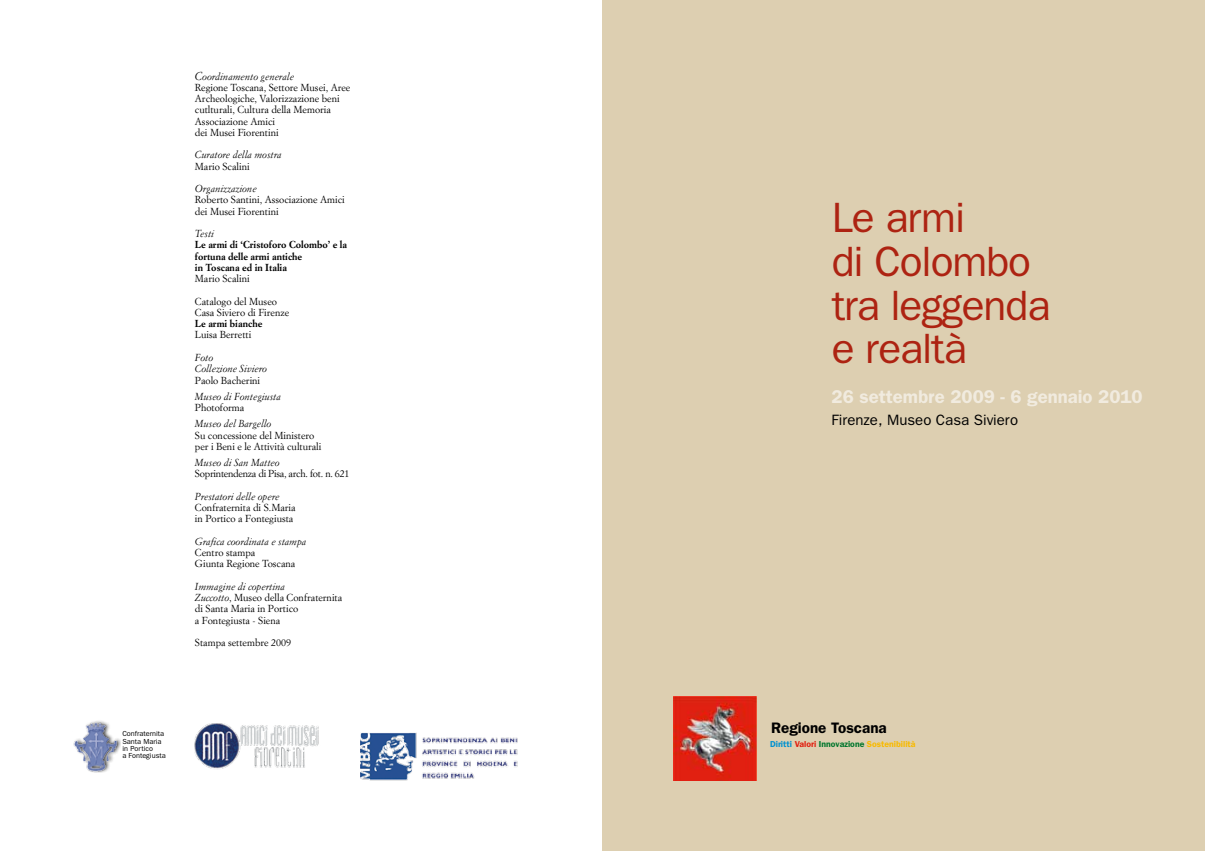
<style>
.page{position:relative;width:1205px;height:851px;background:#fff}
.page>*{position:absolute;margin:0;border:0;box-sizing:border-box;transform-origin:0 0}
.t1{font:42.5px/43.8px "Franklin Gothic";letter-spacing:-.025em;color:#ad2312}
.t2{font:600 18.62px "Franklin Gothic";color:#f1ebdf}
.t3{font:600 15.25px "Franklin Gothic";color:#000}
.t4{font:15px "Franklin Gothic";color:#000}
.t5{font:10px/11.2px "Simoncini Garamond";color:#000}
.t6{font:italic 10px/11.2px "Simoncini Garamond";color:#000}
.t7{font:700 10px/11.2px "Simoncini Garamond";color:#000}
.t8{font:10px "Simoncini Garamond";letter-spacing:-.025em;color:#000}
.t9{font:600 8.62px "Franklin Gothic";color:#f8ba00}
.t10{font:7.38px/7.4px "Franklin Gothic";color:#000}
.s1{font-style:italic;font-size:11.25px}
.s2{font-style:italic}
.s3{color:#0091d0}
.s4{color:#e12010}
.s5{color:#00762c}
</style>
<div class="page">
<div style="left:602px;top:0;width:603px;height:850px;background:#ddcfb1"></div>
<img style="left:673px;top:696px;width:84px;height:84px">
<img style="left:195px;top:723px;width:124px;height:46px">
<img style="left:360px;top:732px;width:158px;height:48px">
<img style="left:73px;top:721px;width:46px;height:52px">
<p class="t5" style="left:195px;top:70px;width:157px"><span class="s1">C</span><span class="s2">oordinamento generale<br></span>Regione Toscana, Settore Musei, Aree<br>Archeologiche, Valorizzazione beni cutlturali, Cultura della Memoria<br>Associazione Amici<br>dei Musei Fiorentini</p>
<p class="t6" style="left:195px;top:149px;width:88px">Curatore della mostra</p>
<p class="t5" style="left:195px;top:160px;width:56px">Mario Scalini</p>
<p class="t6" style="left:195px;top:183px;width:63px">Organizzazione</p>
<p class="t5" style="left:195px;top:194px;width:151px">Roberto Santini, Associazione Amici dei Musei Fiorentini</p>
<p class="t6" style="left:195px;top:228px;width:21px">Testi</p>
<p class="t7" style="left:195px;top:239px;width:154px">Le armi di ‘Cristoforo Colombo’ e la fortuna delle armi antiche<br>in Toscana ed in Italia</p>
<p class="t5" style="left:195px;top:273px;width:56px">Mario Scalini</p>
<p class="t5" style="left:195px;top:295px;width:96px">Catalogo del Museo<br>Casa Siviero di Firenze</p>
<p class="t7" style="left:195px;top:318px;width:69px">Le armi bianche</p>
<p class="t5" style="left:195px;top:329px;width:58px">Luisa Berretti</p>
<p class="t6" style="left:195px;top:352px;width:74px">Foto<br>Collezione Siviero</p>
<p class="t5" style="left:195px;top:374px;width:67px">Paolo Bacherini</p>
<p class="t6" style="left:195px;top:390px;width:87px">Museo di Fontegiusta</p>
<p class="t5" style="left:195px;top:401px;width:51px">Photoforma</p>
<p class="t6" style="left:195px;top:418px;width:78px">Museo del Bargello</p>
<p class="t5" style="left:195px;top:429px;width:128px">Su concessione del Ministero per i Beni e le Attività culturali</p>
<p class="t6" style="left:195px;top:457px;width:86px">Museo di San Matteo</p>
<p class="t8" style="left:195px;top:467px;width:156px">Soprintendenza di Pisa, arch. fot. n. 621</p>
<p class="t6" style="left:195px;top:490px;width:86px">Prestatori delle opere</p>
<p class="t5" style="left:195px;top:501px;width:102px">Confraternita di S.Maria in Portico a Fontegiusta</p>
<p class="t6" style="left:195px;top:535px;width:113px">Grafica coordinata e stampa</p>
<p class="t5" style="left:195px;top:546px;width:102px">Centro stampa<br>Giunta Regione Toscana</p>
<p class="t5" style="left:195px;top:580px;width:149px"><span class="s2">Immagine di copertina<br>Zuccotto</span>, Museo della Confraternita di Santa Maria in Portico<br>a Fontegiusta - Siena</p>
<p class="t5" style="left:195px;top:636px;width:98px">Stampa settembre 2009</p>
<p class="t10" style="left:122px;top:730px;width:45px">Confraternita<br>Santa Maria in Portico<br>a Fontegiusta</p>
<h1 class="t1" style="left:831px;top:195px;width:220px">Le armi<br>di Colombo tra leggenda e realtà</h1>
<h2 class="t2" style="left:831px;top:385px;width:313px">26 settembre 2009 - 6 gennaio 2010</h2>
<h3 class="t4" style="left:831px;top:411px;width:188px">Firenze, Museo Casa Siviero</h3>
<h3 class="t3" style="left:771px;top:719px;width:117px">Regione Toscana</h3>
<p class="t9" style="left:770px;top:739px;width:147px"><span class="s3">Diritti</span> <span class="s4">Valori</span> <span class="s5">Innovazione</span> Sostenibilità</p>
</div>
